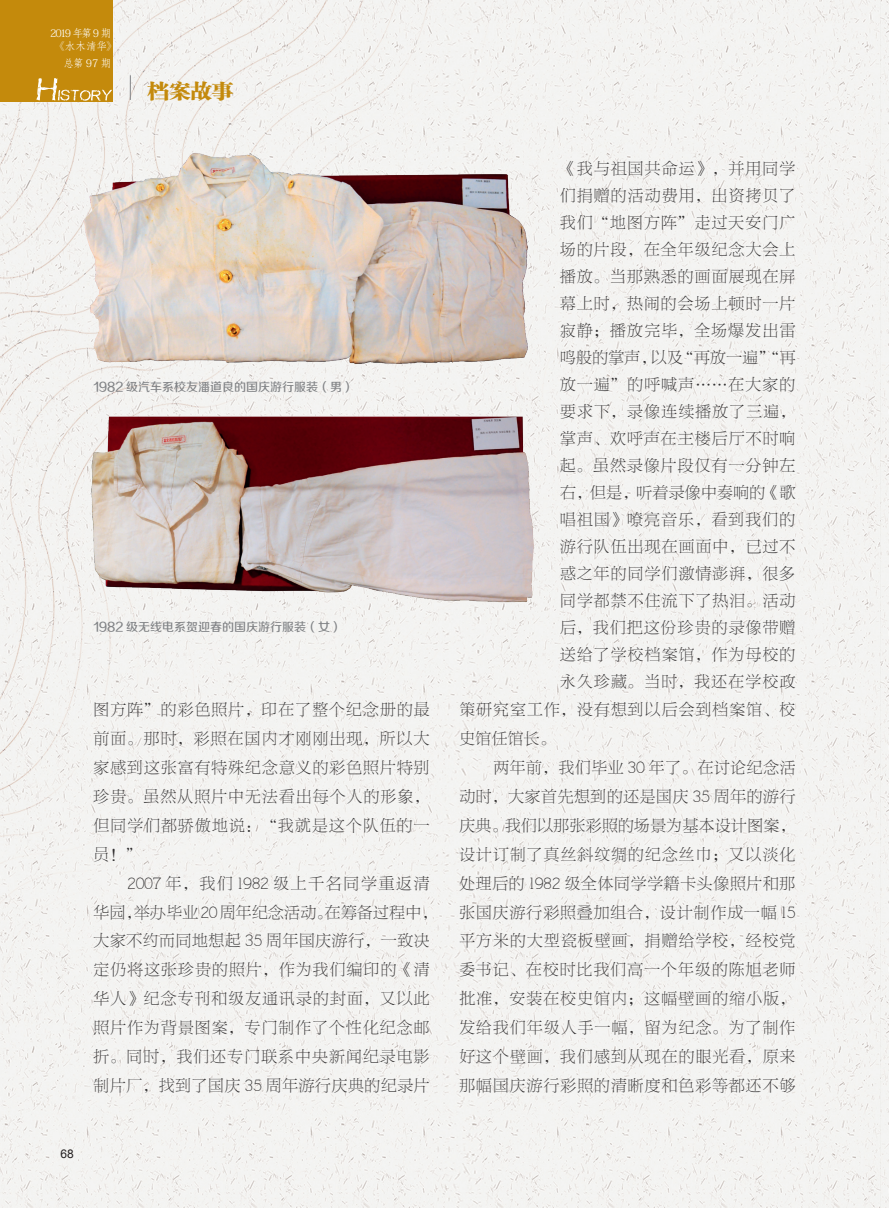
<style>
.page{position:relative;width:889px;height:1208px;background:#fff}
.page>*{position:absolute;margin:0;border:0;box-sizing:border-box;transform-origin:0 0}
.t1{font:19.5px "FZCSJW GB1 0";color:#c48a0c;scale:1.1 1}
.正文字体{font:15.75px/29px "FZNBSJW GB1 0";letter-spacing:.075em;color:#312f30;text-align:justify}
.图注{font:12px "FZZZHUNHJW GB1 0";color:#808285}
.t2{font:12px "Arial";color:#231f20}
.t3{font:10.5px "Adobe Fangsong Std";letter-spacing:-.045em;color:#fff}
</style>
<div class="page">
<img style="left:0;top:0;width:889px;height:1208px">
<svg style="left:130px;top:75px;width:1px;height:25px"></svg>
<img style="left:64px;top:140px;width:483px;height:238px">
<img style="left:89px;top:417px;width:454px;height:197px">
<div style="left:0;top:0;width:112px;height:102px;background:#c48a0c"></div>
<svg style="left:0;top:1198px;width:9px;height:10px"></svg>
<svg style="left:879px;top:0;width:10px;height:9px"></svg>
<svg style="left:879px;top:1198px;width:10px;height:10px"></svg>
<p class="t3" style="left:50px;top:27px;width:62px">2019 年第 9 期</p>
<p class="t3" style="left:63px;top:57px;width:49px">总第97 期</p>
<p class="t3" style="left:54px;top:39px;width:64px">《水木清华》</p>
<p class="t1" style="left:148px;top:80px;width:80px">档案故事</p>
<p class="图注" style="left:94px;top:380px;width:262px">1982 级汽车系校友潘道良的国庆游行服装（男）</p>
<p class="图注" style="left:94px;top:620px;width:250px">1982 级无线电系贺迎春的国庆游行服装（女）</p>
<p class="正文字体" style="left:94px;top:696px;width:337px">图方阵”的彩色照片，印在了整个纪念册的最前面。那时，彩照在国内才刚刚出现，所以大家感到这张富有特殊纪念意义的彩色照片特别珍贵。虽然从照片中无法看出每个人的形象，但同学们都骄傲地说：“我就是这个队伍的一员！”</p>
<p class="正文字体" style="left:94px;top:869px;width:345px;text-align:left;text-indent:34px">2007 年，我们 1982 级上千名同学重返清华园，举办毕业 20周年纪念活动。在筹备过程中，大家不约而同地想起 35 周年国庆游行，一致决定仍将这张珍贵的照片，作为我们编印的《清华人》纪念专刊和级友通讯录的封面，又以此照片作为背景图案，专门制作了个性化纪念邮折。同时，我们还专门联系中央新闻纪录电影制片厂，找到了国庆 35 周年游行庆典的纪录片</p>
<p class="t2" style="left:61px;top:1145px;width:15px">68</p>
<p class="正文字体" style="left:560px;top:156px;width:237px;line-height:27px">《我与祖国共命运》，并用同学们捐赠的活动费用，出资拷贝了我们“地图方阵”走过天安门广场的片段，在全年级纪念大会上播放。当那熟悉的画面展现在屏幕上时，热闹的会场上顿时一片寂静；播放完毕，全场爆发出雷鸣般的掌声，以及“再放一遍”“再放一遍”的呼喊声……在大家的要求下，录像连续播放了三遍，掌声、欢呼声在主楼后厅不时响起。虽然录像片段仅有一分钟左右，但是，听着录像中奏响的《歌唱祖国》嘹亮音乐，看到我们的游行队伍出现在画面中，已过不惑之年的同学们激情澎湃，很多同学都禁不住流下了热泪。活动后，我们把这份珍贵的录像带赠送给了学校档案馆，作为母校的永久珍藏。当时，我还在学校政</p>
<p class="正文字体" style="left:459px;top:696px;width:337px">策研究室工作，没有想到以后会到档案馆、校史馆任馆长。</p>
<p class="正文字体" style="left:459px;top:753px;width:337px;text-indent:34px">两年前，我们毕业 30 年了。在讨论纪念活动时，大家首先想到的还是国庆 35 周年的游行庆典。我们以那张彩照的场景为基本设计图案，设计订制了真丝斜纹绸的纪念丝巾；又以淡化处理后的 1982 级全体同学学籍卡头像照片和那张国庆游行彩照叠加组合，设计制作成一幅 15平方米的大型瓷板壁画，捐赠给学校，经校党委书记、在校时比我们高一个年级的陈旭老师批准，安装在校史馆内；这幅壁画的缩小版，发给我们年级人手一幅，留为纪念。为了制作好这个壁画，我们感到从现在的眼光看，原来那幅国庆游行彩照的清晰度和色彩等都还不够</p>
</div>
